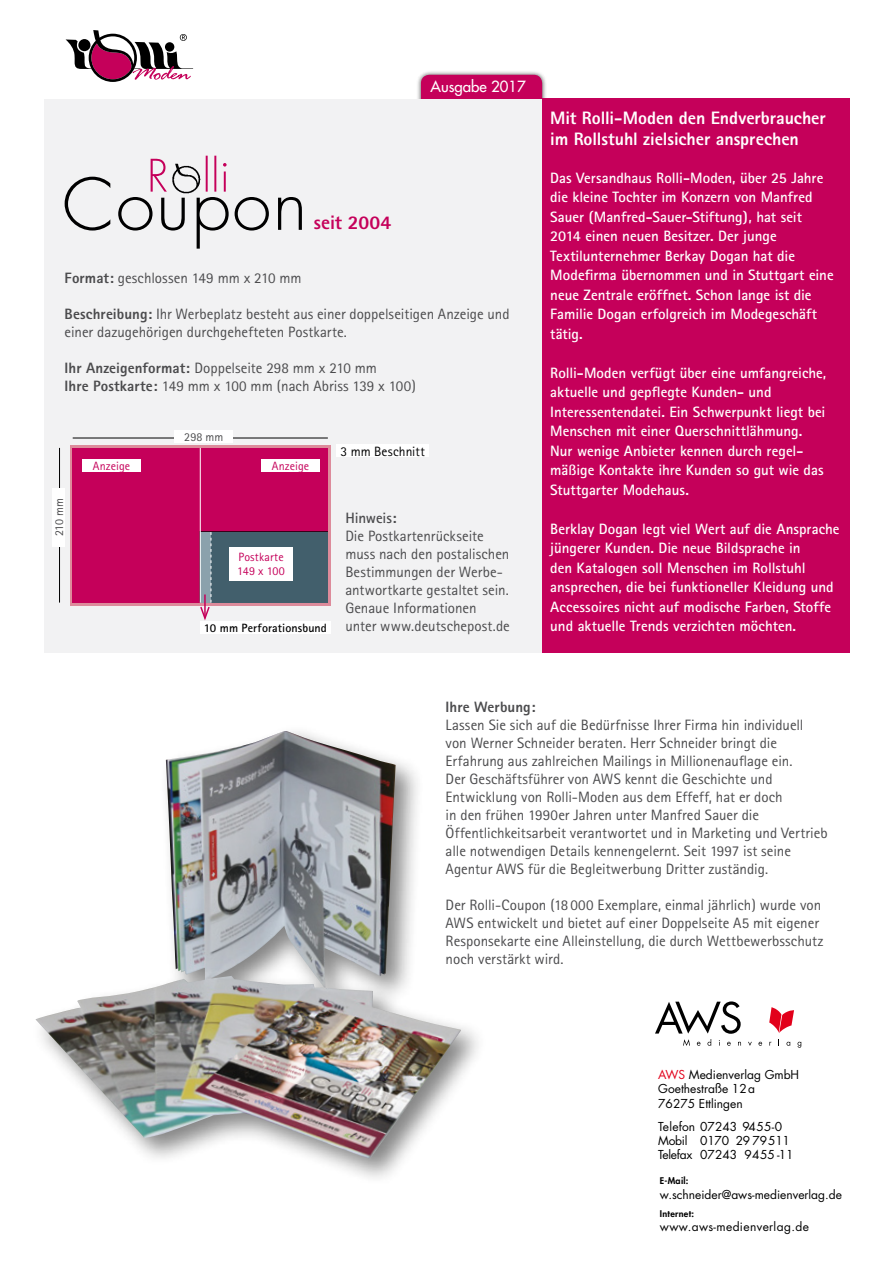
<style>
.page{position:relative;width:893px;height:1263px;background:#fff}
.page>*{position:absolute;margin:0;border:0;box-sizing:border-box;transform-origin:0 0}
.t1{font:800 19.5px "Rotis Sans Serif";letter-spacing:-.005em;color:#c5005a}
.t2{font:800 18px/21.6px "Rotis Sans Serif";letter-spacing:-.005em;color:#fff}
.t3{font:15px/18px "Rotis Sans Serif";color:#4b4b4d}
.t4{font:700 15px/19.5px "Rotis Sans Serif";color:#fff}
.t5{font:800 15px "Rotis Sans Serif";letter-spacing:.005em;color:#4b4b4d}
.t6{font:15px "Futura";color:#fff}
.t7{font:700 15px "Rotis Sans Serif";letter-spacing:-.01em;color:#4b4b4d}
.t8{font:13.5px "Rotis Sans Serif";letter-spacing:.005em;color:#000}
.t9{font:12px/14.4px "Futura";color:#000}
.t10{font:12px/14.4px "Rotis Sans Serif";letter-spacing:.01em;color:#c5005a}
.t11{font:12px "Futura";letter-spacing:.03em;color:#000}
.t12{font:700 12px "Rotis Sans Serif";letter-spacing:.01em;color:#000}
.t13{font:12px "Rotis Sans Serif";letter-spacing:.005em;color:#4b4b4d}
.t14{font:800 9px "Futura";letter-spacing:.03em;color:#000}
.s1{font-weight:800}
.s2{color:#e2001a}
</style>
<div class="page">
<div style="left:416px;top:70px;width:131px;height:57px;background:#000;opacity:.6"></div>
<div style="left:421px;top:75px;width:121px;height:48px;background:#c5005a;border-radius:9px"></div>
<div style="left:542px;top:99px;width:308px;height:554px;background:#c5005a"></div>
<div style="left:45px;top:99px;width:497px;height:554px;background:#f2f2f3"></div>
<div style="left:70px;top:445px;width:261px;height:161px;background:#dd8b9b"></div>
<img style="left:36px;top:731px;width:426px;height:428px">
<svg style="left:65px;top:156px;width:237px;height:93px"></svg>
<svg style="left:66px;top:30px;width:127px;height:51px"></svg>
<div style="left:73px;top:448px;width:255px;height:155px;background:#c5005a"></div>
<div style="left:200px;top:532px;width:128px;height:71px;background:#425f6c"></div>
<hr style="left:200px;top:448px;width:1px;height:155px;background:#fff">
<hr style="left:73px;top:438px;width:255px;height:1px;background:#000">
<hr style="left:59px;top:448px;width:1px;height:155px;background:#000">
<div style="left:174px;top:430px;width:59px;height:13px;background:#fff"></div>
<div style="left:336px;top:445px;width:93px;height:12px;background:#fff"></div>
<div style="left:200px;top:621px;width:131px;height:13px;background:#fff"></div>
<div style="left:82px;top:460px;width:59px;height:12px;background:#fff"></div>
<div style="left:261px;top:460px;width:59px;height:12px;background:#fff"></div>
<div style="left:229px;top:547px;width:64px;height:33px;background:#fff"></div>
<div style="left:52px;top:488px;width:13px;height:59px;background:#fff"></div>
<svg style="left:199px;top:532px;width:13px;height:89px"></svg>
<svg style="left:655px;top:1001px;width:86px;height:45px"></svg>
<svg style="left:748px;top:1042px;width:4px;height:4px"></svg>
<svg style="left:758px;top:1042px;width:4px;height:4px"></svg>
<svg style="left:786px;top:1042px;width:4px;height:4px"></svg>
<svg style="left:797px;top:1042px;width:4px;height:6px"></svg>
<svg style="left:769px;top:1007px;width:25px;height:26px"></svg>
<p class="t6" style="left:431px;top:77px;width:97px">Ausgabe 2017</p>
<h1 class="t1" style="left:314px;top:210px;width:79px">seit 2004</h1>
<p class="t3" style="left:65px;top:269px;width:239px"><span class="s1">Format:</span> geschlossen 149 mm x 210 mm</p>
<p class="t3" style="left:65px;top:305px;width:446px"><span class="s1">Beschreibung:</span> Ihr Werbeplatz besteht aus einer doppelseitigen Anzeige und einer dazugehörigen durchgehefteten Postkarte.</p>
<p class="t3" style="left:65px;top:359px;width:353px"><span class="s1">Ihr Anzeigenformat:</span> Doppelseite 298 mm x 210 mm<br><span class="s1">Ihre Postkarte:</span> 149 mm x 100 mm (nach Abriss 139 x 100)</p>
<p class="t13" style="left:52px;top:536px;width:40px;rotate:-90deg">210 mm</p>
<p class="t13" style="left:184px;top:430px;width:41px">298 mm</p>
<p class="t10" style="left:93px;top:459px;width:39px">Anzeige</p>
<p class="t10" style="left:272px;top:459px;width:39px">Anzeige</p>
<p class="t8" style="left:340px;top:444px;width:86px">3 mm Beschnitt</p>
<p class="t10" style="left:237px;top:550px;width:49px">Postkarte<br>149 x 100</p>
<p class="t12" style="left:204px;top:620px;width:125px">10 mm Perforationsbund</p>
<p class="t7" style="left:345px;top:508px;width:53px">Hinweis:</p>
<p class="t3" style="left:345px;top:527px;width:166px">Die Postkartenrückseite muss nach den postalischen<br>Bestimmungen der Werbe&shy;antwortkarte gestaltet sein.<br>Genaue Informationen unter www.deutschepost.de</p>
<p class="t2" style="left:550px;top:106px;width:277px">Mit Rolli-Moden den Endverbraucher im Rollstuhl zielsicher ansprechen</p>
<p class="t4" style="left:550px;top:168px;width:285px">Das Versandhaus Rolli-Moden, über 25 Jahre die kleine Tochter im Konzern von Manfred Sauer (Manfred-Sauer-Stiftung), hat seit 2014 einen neuen Besitzer. Der junge Textilunternehmer Berkay Dogan hat die Modefirma übernommen und in Stuttgart eine neue Zentrale eröffnet. Schon lange ist die Familie Dogan erfolgreich im Modegeschäft tätig.</p>
<p class="t4" style="left:550px;top:363px;width:277px">Rolli-Moden verfügt über eine umfangreiche, aktuelle und gepflegte Kunden- und Interessentendatei. Ein Schwerpunkt liegt bei Menschen mit einer Querschnittlähmung.<br>Nur wenige Anbieter kennen durch regel&shy;mäßige Kontakte ihre Kunden so gut wie das Stuttgarter Modehaus.</p>
<p class="t4" style="left:550px;top:519px;width:291px">Berklay Dogan legt viel Wert auf die Ansprache jüngerer Kunden. Die neue Bildsprache in<br>den Katalogen soll Menschen im Rollstuhl ansprechen, die bei funktioneller Kleidung und Accessoires nicht auf modische Farben, Stoffe und aktuelle Trends verzichten möchten.</p>
<p class="t5" style="left:446px;top:698px;width:91px">Ihre Werbung:</p>
<p class="t3" style="left:446px;top:716px;width:383px">Lassen Sie sich auf die Bedürfnisse Ihrer Firma hin individuell von Werner Schneider beraten. Herr Schneider bringt die Erfahrung aus zahlreichen Mailings in Millionenauflage ein.<br>Der Geschäftsführer von AWS kennt die Geschichte und Entwicklung von Rolli-Moden aus dem Effeff, hat er doch<br>in den frühen 1990er Jahren unter Manfred Sauer die Öffentlichkeitsarbeit verantwortet und in Marketing und Vertrieb alle notwendigen Details kennengelernt. Seit 1997 ist seine Agentur AWS für die Begleitwerbung Dritter zuständig.</p>
<p class="t3" style="left:446px;top:896px;width:379px">Der Rolli-Coupon (18 000 Exemplare, einmal jährlich) wurde von AWS entwickelt und bietet auf einer Doppelseite A5 mit eigener Responsekarte eine Alleinstellung, die durch Wettbewerbsschutz noch verstärkt wird.</p>
<p class="t9" style="left:658px;top:1067px;width:142px"><span class="s2">AWS</span> Medienverlag GmbH<br>Goethestraße 12a<br>76275 Ettlingen</p>
<p class="t9" style="left:658px;top:1119px;width:137px">Telefon 07243 9455-0<br>Mobil 0170 29 79511<br>Telefax 07243 9455 -11</p>
<p class="t14" style="left:660px;top:1175px;width:30px">E-Mail:</p>
<p class="t9" style="left:660px;top:1187px;width:184px">w.schneider@aws-medienverlag.de</p>
<p class="t14" style="left:660px;top:1208px;width:36px">Internet:</p>
<p class="t11" style="left:660px;top:1219px;width:150px">www.aws-medienverlag.de</p>
</div>
